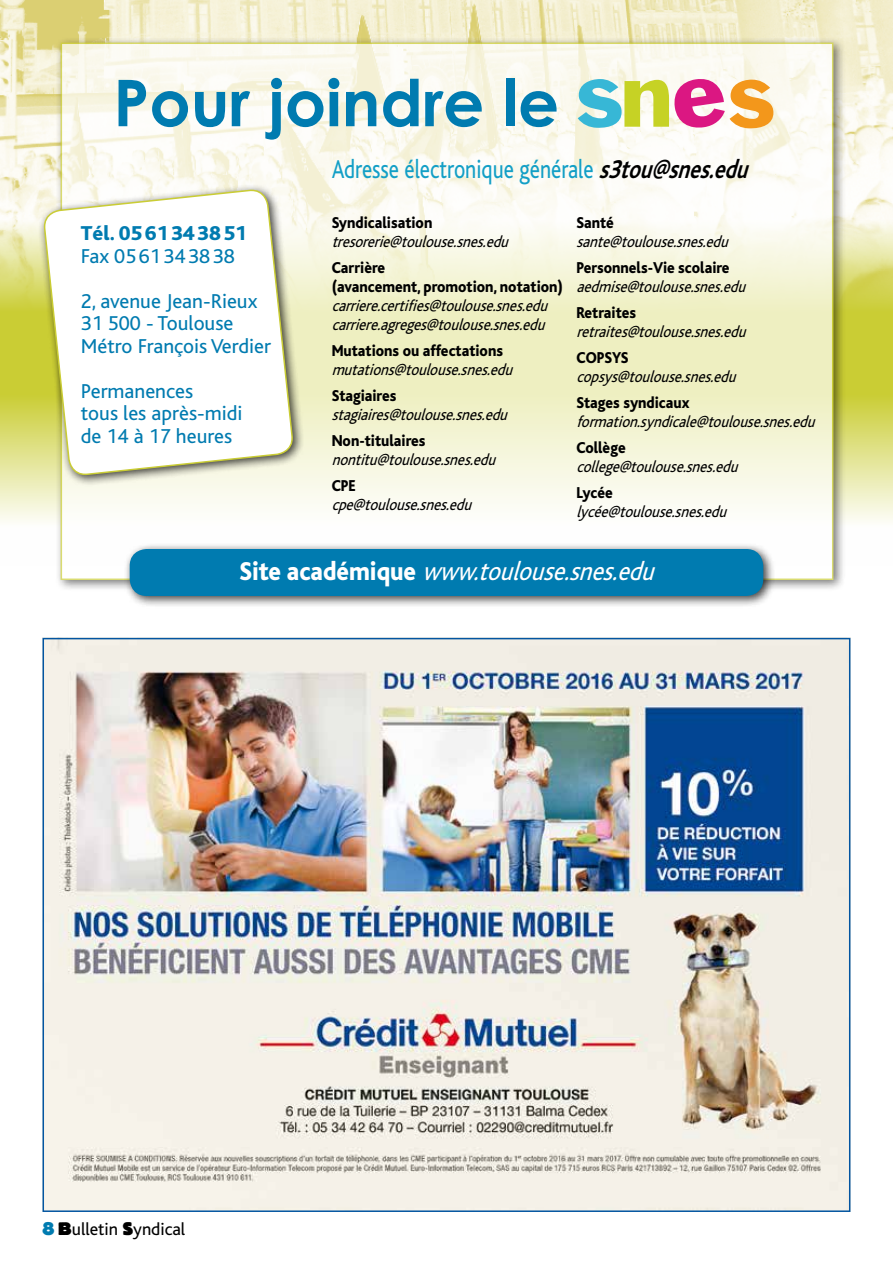
<style>
.page{position:relative;width:893px;height:1263px;background:#fff}
.page>*{position:absolute;margin:0;border:0;box-sizing:border-box;transform-origin:0 0}
.t1{font:700 64.5px "Century Gothic";color:#007bb0}
.t2{font:27px "Bliss";color:#139fc6;scale:.8 1}
.t3{font:italic 27px "Bliss";color:#fff;scale:.9 1}
.t4{font:21px/22.5px "Bliss";color:#007bb0}
.t5{font:800 21px "Bliss";color:#007bb0}
.t6{font:18px "Bliss";color:#000}
.t7{font:italic 16.5px/18.8px "Bliss";color:#000;scale:.9 1}
.t8{font:800 16.5px/18.8px "Bliss";color:#000;scale:.9 1}
.s1{font-weight:700;font-style:italic;color:#000}
.s2{font-weight:800;font-style:normal}
.s3{font-family:"Block BE";font-weight:800;color:#007bb0}
.s4{font-family:"Block BE";font-weight:800}
</style>
<div class="page">
<svg style="left:0;top:324px;width:893px;height:198px;background:#dadc75"></svg>
<img style="left:0;top:0;width:893px;height:324px">
<img style="left:46px;top:641px;width:801px;height:568px">
<div style="left:55px;top:36px;width:791px;height:556px;background:#000;opacity:.75"></div>
<svg style="left:61px;top:43px;width:772px;height:537px"></svg>
<div style="left:38px;top:184px;width:267px;height:303px;background:#000;opacity:.75"></div>
<svg style="left:43px;top:189px;width:251px;height:299px"></svg>
<div style="left:124px;top:543px;width:651px;height:65px;background:#000;opacity:.75"></div>
<div style="left:130px;top:549px;width:633px;height:47px;background:#007bb0;border-radius:17px"></div>
<svg style="left:578px;top:77px;width:195px;height:52px"></svg>
<h1 class="t1" style="left:113px;top:62px;width:447px">Pour joindre le</h1>
<p class="t5" style="left:81px;top:223px;width:168px">Tél. 0561343851</p>
<p class="t4" style="left:81px;top:234px;width:178px;line-height:45px">Fax 0561343838<br>2, avenue Jean-Rieux</p>
<p class="t4" style="left:81px;top:313px;width:192px">31 500 - Toulouse<br>Métro François Verdier</p>
<p class="t4" style="left:81px;top:380px;width:163px">Permanences<br>tous les après-midi de 14 à 17 heures</p>
<h2 class="t2" style="left:332px;top:155px;width:531px">Adresse électronique générale <span class="s1">s3tou@snes.edu</span></h2>
<p class="t8" style="left:332px;top:214px;width:113px">Syndicalisation</p>
<p class="t7" style="left:332px;top:233px;width:203px">tresorerie@toulouse.snes.edu</p>
<p class="t8" style="left:332px;top:259px;width:259px">Carrière<br>(avancement, promotion, notation)</p>
<p class="t7" style="left:332px;top:296px;width:247px">carriere.certifies@toulouse.snes.edu carriere.agreges@toulouse.snes.edu</p>
<p class="t8" style="left:332px;top:341px;width:192px">Mutations ou affectations</p>
<p class="t7" style="left:332px;top:360px;width:208px">mutations@toulouse.snes.edu</p>
<p class="t8" style="left:332px;top:386px;width:73px">Stagiaires</p>
<p class="t7" style="left:332px;top:405px;width:202px">stagiaires@toulouse.snes.edu</p>
<p class="t8" style="left:332px;top:431px;width:106px">Non-titulaires</p>
<p class="t7" style="left:332px;top:450px;width:189px">nontitu@toulouse.snes.edu</p>
<p class="t8" style="left:332px;top:476px;width:28px">CPE</p>
<p class="t7" style="left:332px;top:495px;width:162px">cpe@toulouse.snes.edu</p>
<p class="t8" style="left:576px;top:214px;width:43px">Santé</p>
<p class="t7" style="left:576px;top:233px;width:175px">sante@toulouse.snes.edu</p>
<p class="t8" style="left:576px;top:259px;width:172px">Personnels-Vie scolaire</p>
<p class="t7" style="left:576px;top:278px;width:194px">aedmise@toulouse.snes.edu</p>
<p class="t8" style="left:576px;top:304px;width:68px">Retraites</p>
<p class="t7" style="left:576px;top:323px;width:195px">retraites@toulouse.snes.edu</p>
<p class="t8" style="left:576px;top:349px;width:59px">COPSYS</p>
<p class="t7" style="left:576px;top:368px;width:184px">copsys@toulouse.snes.edu</p>
<p class="t8" style="left:576px;top:394px;width:127px">Stages syndicaux</p>
<p class="t7" style="left:576px;top:413px;width:272px">formation.syndicale@toulouse.snes.edu</p>
<p class="t8" style="left:576px;top:439px;width:56px">Collège</p>
<p class="t7" style="left:576px;top:458px;width:186px">college@toulouse.snes.edu</p>
<p class="t8" style="left:576px;top:484px;width:42px">Lycée</p>
<p class="t7" style="left:576px;top:503px;width:174px">lycée@toulouse.snes.edu</p>
<h2 class="t3" style="left:240px;top:557px;width:471px"><span class="s2">S i t e a c a d é m i q u e</span> www.toulouse.snes.edu</h2>
<p class="t6" style="left:43px;top:1220px;width:144px"><span class="s3">8</span> <span class="s4">B</span>ulletin <span class="s4">S</span>yndical</p>
</div>
